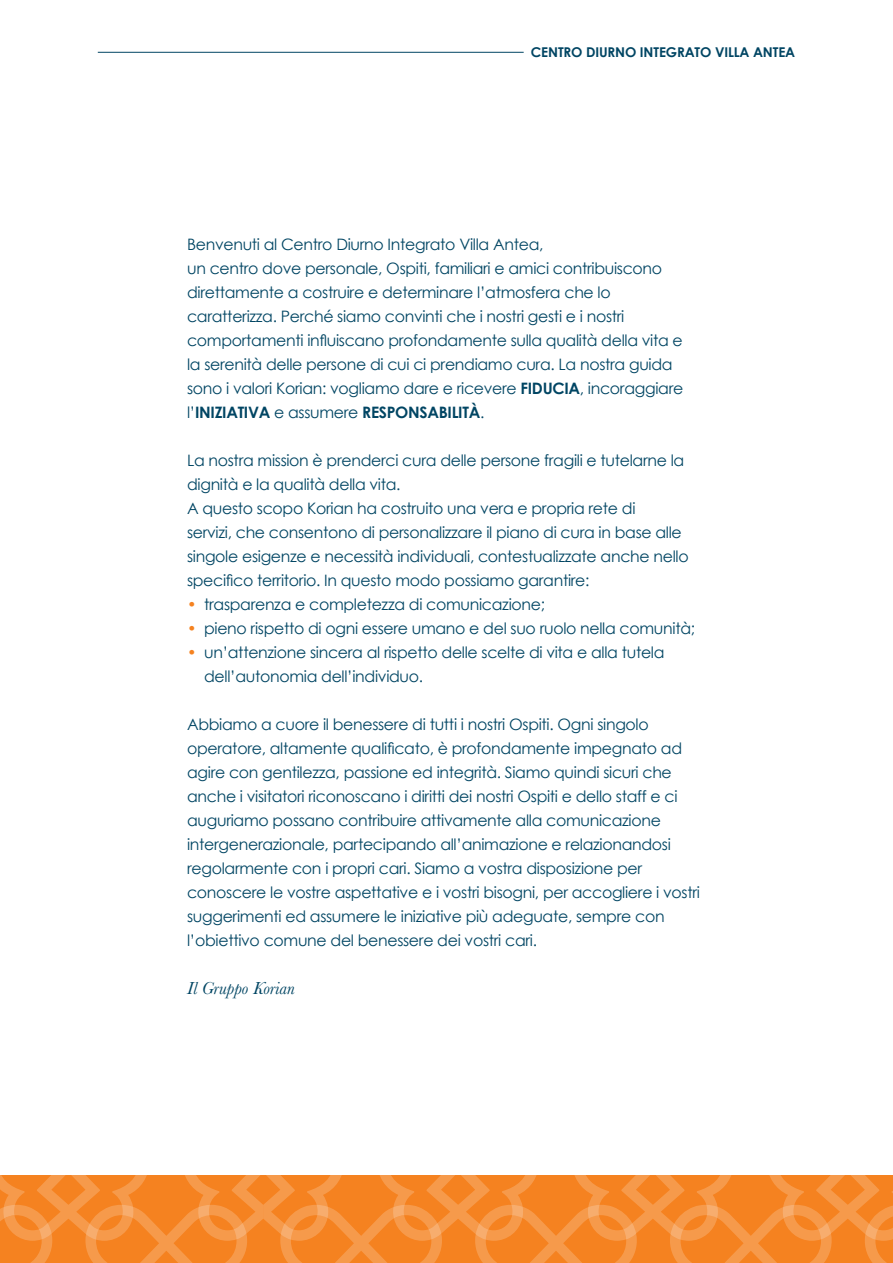
<style>
.page{position:relative;width:893px;height:1263px;background:#fff}
.page>*{position:absolute;margin:0;border:0;box-sizing:border-box;transform-origin:0 0}
.t1{font:italic 18px "Baskerville";color:#004563}
.t2{font:15.75px/24px "Century Gothic";letter-spacing:-.02em;color:#004563}
.t3{font:700 13.5px "Century Gothic";letter-spacing:-.01em;color:#004563}
.s1{font-weight:700}
.s2{color:#f58220}
</style>
<div class="page">
<hr style="left:98px;top:52px;width:426px;height:1px;background:#004563">
<svg style="left:0;top:1176px;width:893px;height:87px;background:#f58b31"></svg>
<p class="t3" style="left:531px;top:42px;width:266px">CENTRO DIURNO INTEGRATO VILLA ANTEA</p>
<p class="t2" style="left:187px;top:232px;width:498px">Benvenuti al Centro Diurno Integrato Villa Antea,<br>un centro dove personale, Ospiti, familiari e amici contribuiscono direttamente a costruire e determinare l’atmosfera che lo caratterizza. Perché siamo convinti che i nostri gesti e i nostri comportamenti influiscano profondamente sulla qualità della vita e la serenità delle persone di cui ci prendiamo cura. La nostra guida sono i valori Korian: vogliamo dare e ricevere <span class="s1">FIDUCIA</span>, incoraggiare l’<span class="s1">INIZIATIVA</span> e assumere <span class="s1">RESPONSABILITÀ</span>.</p>
<p class="t2" style="left:187px;top:448px;width:503px">La nostra mission è prenderci cura delle persone fragili e tutelarne la dignità e la qualità della vita.<br>A questo scopo Korian ha costruito una vera e propria rete di<br>servizi, che consentono di personalizzare il piano di cura in base alle singole esigenze e necessità individuali, contestualizzate anche nello specifico territorio. In questo modo possiamo garantire:</p>
<p class="t2" style="left:187px;top:592px;width:359px"><span class="s2">•</span> trasparenza e completezza di comunicazione;</p>
<p class="t2" style="left:187px;top:616px;width:510px"><span class="s2">•</span> pieno rispetto di ogni essere umano e del suo ruolo nella comunità;</p>
<p class="t2" style="left:204px;top:640px;width:462px;text-indent:-17px"><span class="s2">•</span> un’attenzione sincera al rispetto delle scelte di vita e alla tutela dell’autonomia dell’individuo.</p>
<p class="t2" style="left:187px;top:712px;width:514px">Abbiamo a cuore il benessere di tutti i nostri Ospiti. Ogni singolo operatore, altamente qualificato, è profondamente impegnato ad agire con gentilezza, passione ed integrità. Siamo quindi sicuri che anche i visitatori riconoscano i diritti dei nostri Ospiti e dello staff e ci auguriamo possano contribuire attivamente alla comunicazione intergenerazionale, partecipando all’animazione e relazionandosi regolarmente con i propri cari. Siamo a vostra disposizione per conoscere le vostre aspettative e i vostri bisogni, per accogliere i vostri suggerimenti ed assumere le iniziative più adeguate, sempre con l’obiettivo comune del benessere dei vostri cari.</p>
<p class="t1" style="left:187px;top:976px;width:109px">Il Gruppo Korian</p>
</div>
